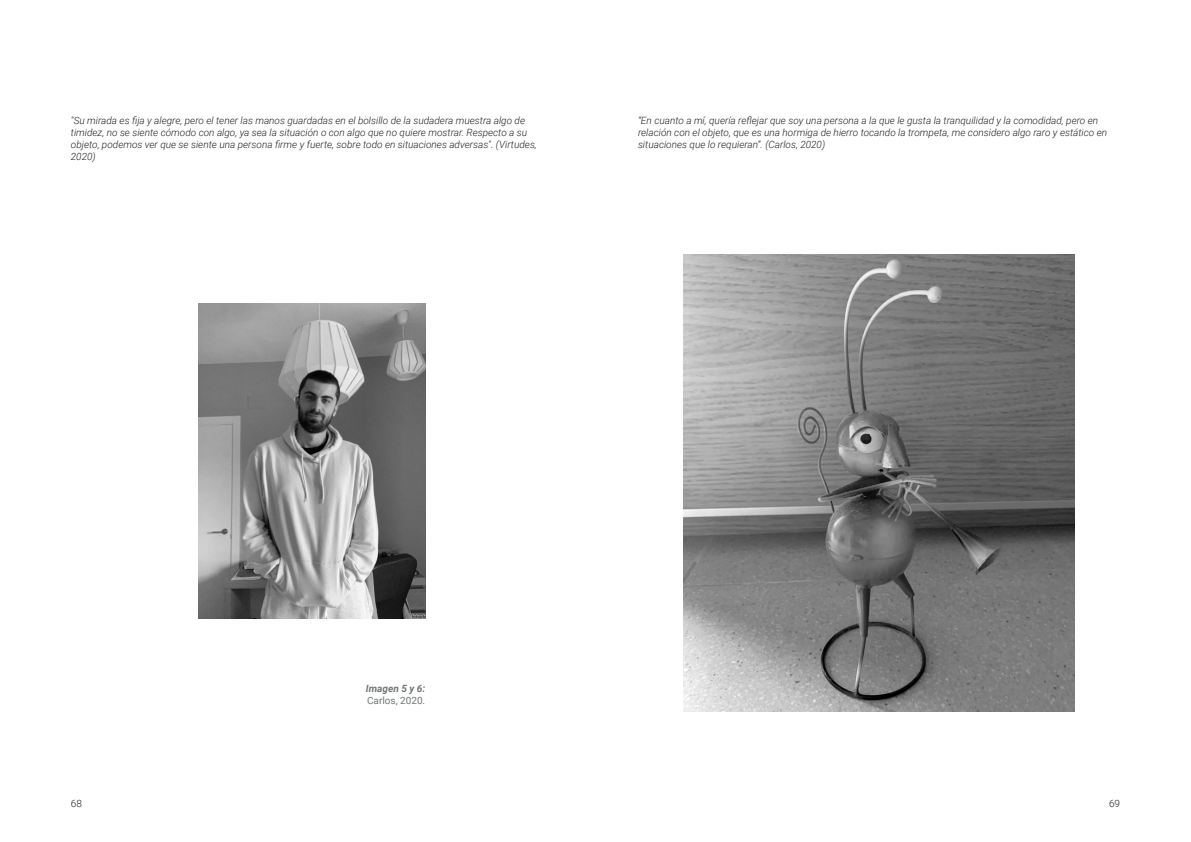
<style>
.page{position:relative;width:1191px;height:842px;background:#fff}
.page>*{position:absolute;margin:0;border:0;box-sizing:border-box;transform-origin:0 0}
.t1{font:italic 300 10px/12px "Roboto";color:#231f20}
.t2{font:10px "Roboto";color:#727576}
.t3{font:italic 700 10px "Roboto";color:#727576}
.t4{font:300 10px "Roboto";color:#231f20}
</style>
<div class="page">
<img style="left:199px;top:303px;width:226px;height:315px">
<img style="left:683px;top:255px;width:391px;height:456px">
<p class="t1" style="left:71px;top:114px;width:467px">"Su mirada es fija y alegre, pero el tener las manos guardadas en el bolsillo de la sudadera muestra algo de timidez, no se siente cómodo con algo, ya sea la situación o con algo que no quiere mostrar. Respecto a su objeto, podemos ver que se siente una persona firme y fuerte, sobre todo en situaciones adversas". (Virtudes, 2020)</p>
<p class="t1" style="left:638px;top:114px;width:470px">“En cuanto a mí, quería reflejar que soy una persona a la que le gusta la tranquilidad y la comodidad, pero en relación con el objeto, que es una hormiga de hierro tocando la trompeta, me considero algo raro y estático en situaciones que lo requieran”. (Carlos, 2020)</p>
<p class="t3" style="left:366px;top:681px;width:61px">Imagen 5 y 6:</p>
<p class="t2" style="left:367px;top:693px;width:60px">Carlos, 2020.</p>
<p class="t4" style="left:71px;top:797px;width:13px">68</p>
<p class="t4" style="left:1109px;top:797px;width:13px">69</p>
</div>
